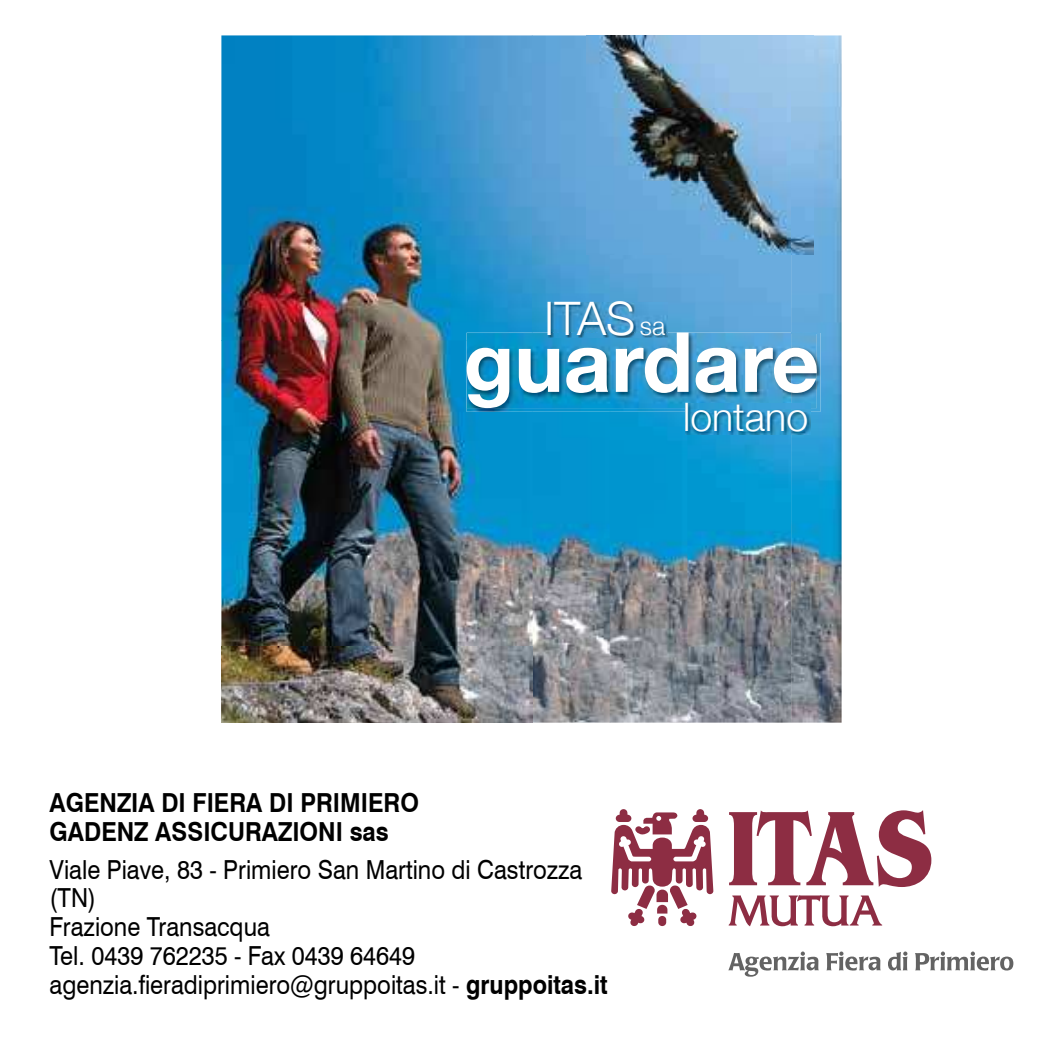
<style>
.page{position:relative;width:1063px;height:1063px;background:#fff}
.page>*{position:absolute;margin:0;border:0;box-sizing:border-box;transform-origin:0 0}
.t1{font:700 83px "Helvetica Neue";color:#fff}
.t2{font:300 46.25px "Helvetica Neue";color:#fff}
.t3{font:300 39.25px "Helvetica Neue";color:#fff}
.t4{font:26.25px/28.8px "Swiss 721 BT";color:#000;scale:.9 1}
.t5{font:700 26.25px/28.8px "Swiss 721 BT";color:#000;scale:.9 1}
.s1{font-size:25.5px}
.s2{font-weight:700}
</style>
<div class="page">
<img style="left:221px;top:35px;width:389px;height:688px">
<img style="left:610px;top:255px;width:181px;height:78px">
<img style="left:610px;top:412px;width:77px;height:311px">
<img style="left:687px;top:435px;width:104px;height:288px">
<img style="left:686px;top:333px;width:105px;height:71px">
<img style="left:791px;top:35px;width:51px;height:688px">
<svg style="left:791px;top:333px;width:19px;height:1px"></svg>
<img style="left:586px;top:35px;width:227px;height:220px">
<img style="left:466px;top:333px;width:220px;height:79px">
<img style="left:810px;top:333px;width:11px;height:79px">
<img style="left:548px;top:302px;width:119px;height:36px">
<img style="left:686px;top:404px;width:124px;height:31px">
<svg style="left:728px;top:952px;width:285px;height:25px"></svg>
<svg style="left:729px;top:810px;width:202px;height:77px"></svg>
<svg style="left:729px;top:895px;width:153px;height:31px"></svg>
<svg style="left:611px;top:809px;width:102px;height:118px"></svg>
<h2 class="t2" style="left:544px;top:292px;width:122px">ITAS <span class="s1">sa</span></h2>
<h1 class="t1" style="left:464px;top:333px;width:357px">guardare</h1>
<h3 class="t3" style="left:683px;top:395px;width:127px">lontano</h3>
<p class="t5" style="left:50px;top:791px;width:412px">AGENZIA DI FIERA DI PRIMIERO<br>GADENZ ASSICURAZIONI sas</p>
<p class="t4" style="left:50px;top:857px;width:622px">Viale Piave, 83 - Primiero San Martino di Castrozza (TN)<br>Frazione Transacqua<br>Tel. 0439 762235 - Fax 0439 64649 agenzia.fieradiprimiero@gruppoitas.it - <span class="s2">gruppoitas.it</span></p>
</div>
